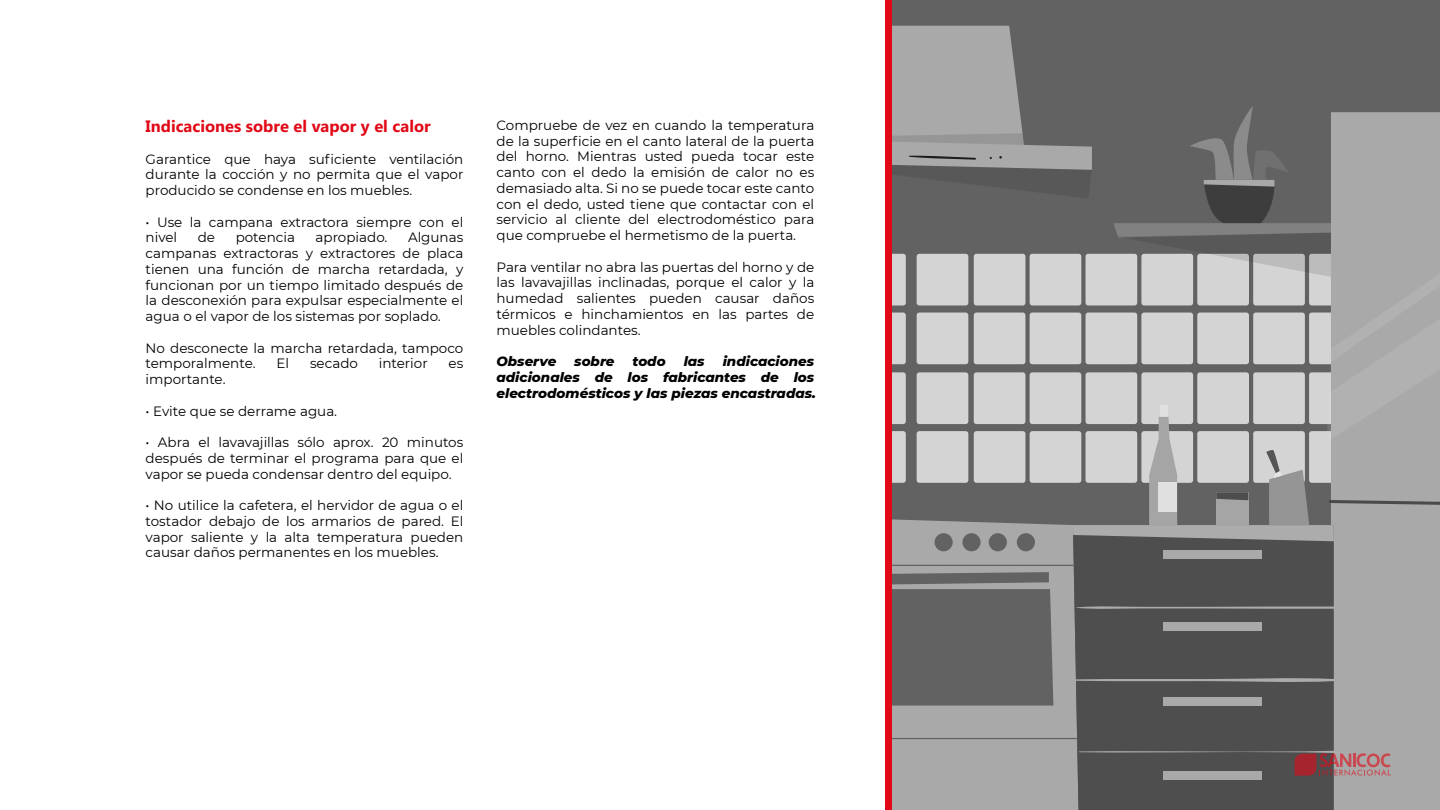
<style>
.page{position:relative;width:1440px;height:810px;background:#fff}
.page>*{position:absolute;margin:0;border:0;box-sizing:border-box;transform-origin:0 0}
.t1{font:700 16.5px "Microsoft Phags Pa";color:#e10917}
.t2{font:13.5px/15.8px "Montserrat";color:#000;text-align:justify}
.t3{font:italic 800 13.5px/15.8px "Montserrat";color:#000}
</style>
<div class="page">
<div style="left:885px;top:0;width:555px;height:810px;background:#626262"></div>
<div style="left:892px;top:541px;width:181px;height:269px;background:#a9a9a9"></div>
<svg style="left:892px;top:565px;width:181px;height:1px"></svg>
<svg style="left:892px;top:738px;width:181px;height:1px"></svg>
<svg style="left:892px;top:572px;width:161px;height:134px"></svg>
<div style="left:935px;top:533px;width:18px;height:18px;background:#626262;border-radius:50%"></div>
<div style="left:962px;top:533px;width:19px;height:18px;background:#626262;border-radius:50%"></div>
<div style="left:989px;top:533px;width:18px;height:18px;background:#626262;border-radius:50%"></div>
<div style="left:1017px;top:533px;width:18px;height:18px;background:#626262;border-radius:50%"></div>
<div style="left:1334px;top:541px;width:106px;height:269px;background:#a9a9a9"></div>
<div style="left:1073px;top:541px;width:261px;height:269px;background:#4e4e4e"></div>
<div style="left:1163px;top:550px;width:99px;height:9px;background:#a9a9a9"></div>
<div style="left:1163px;top:622px;width:99px;height:8px;background:#a9a9a9"></div>
<div style="left:1163px;top:697px;width:99px;height:9px;background:#a9a9a9"></div>
<div style="left:1163px;top:771px;width:99px;height:9px;background:#a9a9a9"></div>
<svg style="left:1076px;top:606px;width:260px;height:4px"></svg>
<svg style="left:1075px;top:677px;width:261px;height:6px;background:#767676"></svg>
<svg style="left:892px;top:26px;width:548px;height:515px"></svg>
<div style="left:885px;top:0;width:7px;height:810px;background:#e10917"></div>
<svg style="left:1079px;top:750px;width:312px;height:26px;background:#6f5d5e"></svg>
<p class="t1" style="left:146px;top:115px;width:287px">Indicaciones sobre el vapor y el calor</p>
<p class="t2" style="left:146px;top:151px;width:319px">Garantice que haya suficiente ventilación durante la cocción y no permita que el vapor producido se condense en los muebles.</p>
<p class="t2" style="left:146px;top:214px;width:319px">• Use la campana extractora siempre con el nivel</p>
<p class="t2" style="left:146px;top:229px;width:319px;text-indent:262px">Algunas campanas extractoras y extractores de placa tienen una función de marcha retardada, y funcionan por un tiempo limitado después de la desconexión para expulsar especialmente el agua o el vapor de los sistemas por soplado.</p>
<p class="t2" style="left:146px;top:340px;width:319px">No desconecte la marcha retardada, tampoco temporalmente.</p>
<p class="t2" style="left:198px;top:229px;width:19px">de</p>
<p class="t2" style="left:236px;top:229px;width:61px">potencia</p>
<p class="t2" style="left:316px;top:229px;width:73px">apropiado.</p>
<p class="t2" style="left:277px;top:355px;width:14px">El</p>
<p class="t2" style="left:310px;top:355px;width:49px">secado</p>
<p class="t2" style="left:379px;top:355px;width:50px">interior</p>
<p class="t2" style="left:449px;top:355px;width:16px">es</p>
<p class="t2" style="left:146px;top:371px;width:82px">importante.</p>
<p class="t2" style="left:146px;top:403px;width:193px">• Evite que se derrame agua.</p>
<p class="t2" style="left:146px;top:434px;width:319px">• Abra el lavavajillas sólo aprox. 20 minutos después de terminar el programa para que el vapor se pueda condensar dentro del equipo.</p>
<p class="t2" style="left:146px;top:497px;width:319px">• No utilice la cafetera, el hervidor de agua o el tostador debajo de los armarios de pared. El vapor saliente y la alta temperatura pueden causar daños permanentes en los muebles.</p>
<p class="t2" style="left:497px;top:117px;width:319px">Compruebe de vez en cuando la temperatura de la superficie en el canto lateral de la puerta del horno. Mientras usted pueda tocar este canto con el dedo la emisión de calor no es demasiado alta. Si no se puede tocar este canto con el dedo, usted tiene que contactar con el servicio al cliente del electrodoméstico para que compruebe el hermetismo de la puerta.</p>
<p class="t2" style="left:497px;top:258px;width:319px">Para ventilar no abra las puertas del horno y de las lavavajillas inclinadas, porque el calor y la humedad salientes pueden causar daños térmicos e hinchamientos en las partes de muebles colindantes.</p>
<p class="t3" style="left:497px;top:353px;width:61px">Observe</p>
<p class="t3" style="left:574px;top:353px;width:42px">sobre</p>
<p class="t3" style="left:633px;top:353px;width:35px">todo</p>
<p class="t3" style="left:684px;top:353px;width:22px">las</p>
<p class="t3" style="left:497px;top:353px;width:321px;text-indent:226px">indicaciones adicionales de los fabricantes de los electrodomésticos y las piezas encastradas.</p>
</div>
